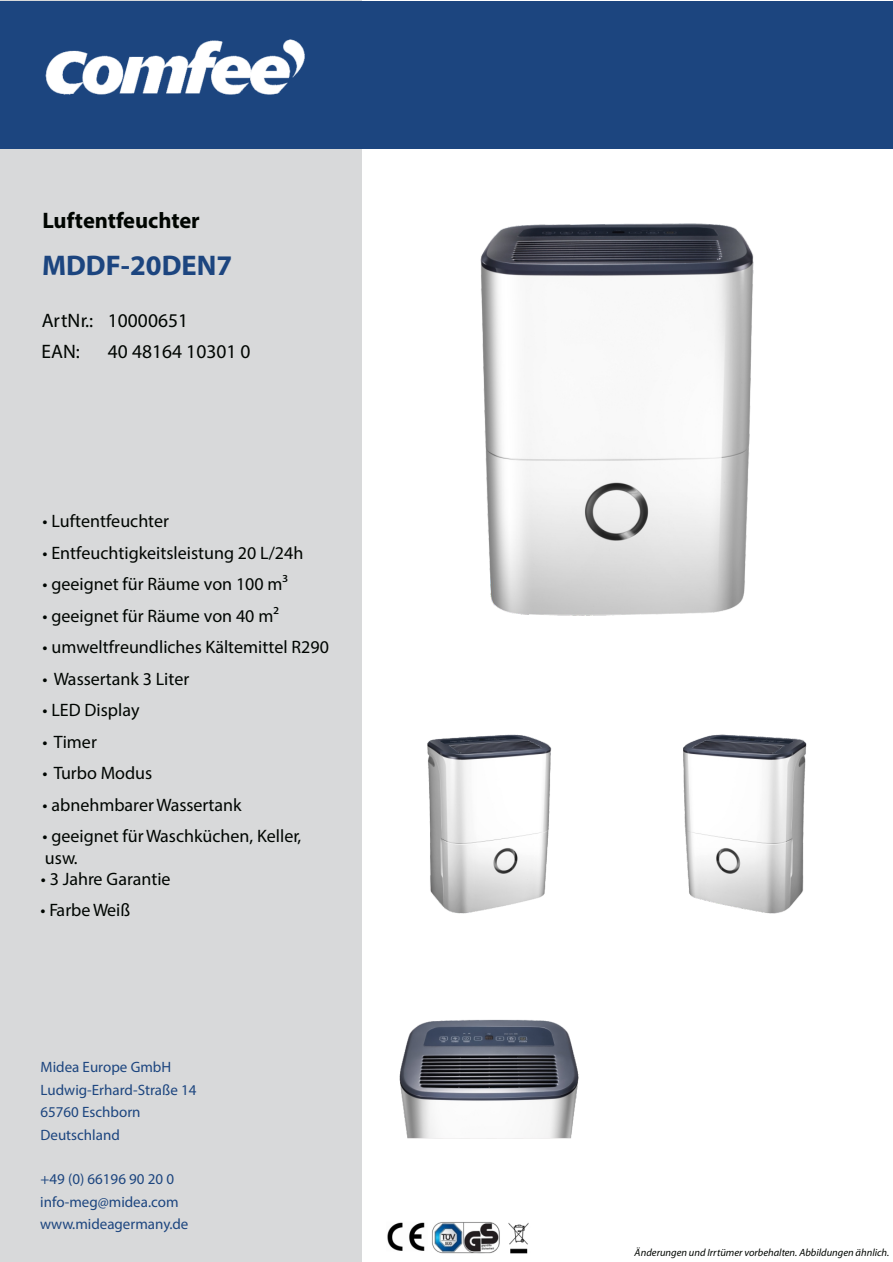
<style>
.page{position:relative;width:893px;height:1262px;background:#fff}
.page>*{position:absolute;margin:0;border:0;box-sizing:border-box;transform-origin:0 0}
.t1{font:700 28.5px "Myriad Pro";color:#1c457f}
.t2{font:700 22.5px "Myriad Pro";color:#000501}
.t3{font:19.5px/31.3px "Myriad Pro";color:#000501}
.t4{font:18px/21.6px "Myriad Pro";color:#000501}
.t5{font:15px/22.5px "Myriad Pro";color:#1c457f}
.t6{font:italic 10.5px "Myriad Pro";color:#000501}
</style>
<div class="page">
<div style="left:0;top:0;width:361px;height:1262px;background:#d8d9da"></div>
<div style="left:0;top:2px;width:893px;height:147px;background:#1c457f"></div>
<img style="left:480px;top:223px;width:274px;height:393px">
<img style="left:427px;top:734px;width:125px;height:180px">
<img style="left:0;top:0;width:371px;height:190px">
<img style="left:683px;top:734px;width:124px;height:180px">
<img style="left:399px;top:1019px;width:180px;height:120px">
<img style="left:387px;top:1222px;width:142px;height:32px">
<p class="t2" style="left:43px;top:205px;width:159px">Luftentfeuchter</p>
<h1 class="t1" style="left:42px;top:247px;width:192px">MDDF-20DEN7</h1>
<p class="t3" style="left:41px;top:304px;width:148px">ArtNr.: 10000651<br>EAN:</p>
<p class="t3" style="left:108px;top:335px;width:144px">40 48164 10301 0</p>
<p class="t4" style="left:43px;top:510px;width:128px">• Luftentfeuchter</p>
<p class="t4" style="left:43px;top:541px;width:262px">• Entfeuchtigkeitsleistung 20 L/24h</p>
<p class="t4" style="left:43px;top:573px;width:247px">• geeignet für Räume von 100 m³</p>
<p class="t4" style="left:43px;top:604px;width:238px">• geeignet für Räume von 40 m²</p>
<p class="t4" style="left:43px;top:636px;width:288px">• umweltfreundliches Kältemittel R290</p>
<p class="t4" style="left:43px;top:667px;width:148px">• Wassertank 3 Liter</p>
<p class="t4" style="left:43px;top:699px;width:99px">• LED Display</p>
<p class="t4" style="left:43px;top:730px;width:56px">• Timer</p>
<p class="t4" style="left:43px;top:762px;width:111px">• Turbo Modus</p>
<p class="t4" style="left:43px;top:793px;width:200px">• abnehmbarer Wassertank</p>
<p class="t4" style="left:43px;top:825px;width:260px">• geeignet für Waschküchen, Keller, usw.</p>
<p class="t4" style="left:41px;top:867px;width:131px">• 3 Jahre Garantie</p>
<p class="t4" style="left:41px;top:899px;width:91px">• Farbe Weiß</p>
<p class="t5" style="left:40px;top:1055px;width:157px">Midea Europe GmbH<br>Ludwig-Erhard-Straße 14<br>65760 Eschborn<br>Deutschland</p>
<p class="t5" style="left:40px;top:1167px;width:150px">+49 (0) 66196 90 20 0 info-meg@midea.com www.mideagermany.de</p>
<p class="t6" style="left:634px;top:1247px;width:256px">Änderungen und Irrtümer vorbehalten. Abbildungen ähnlich.</p>
</div>
